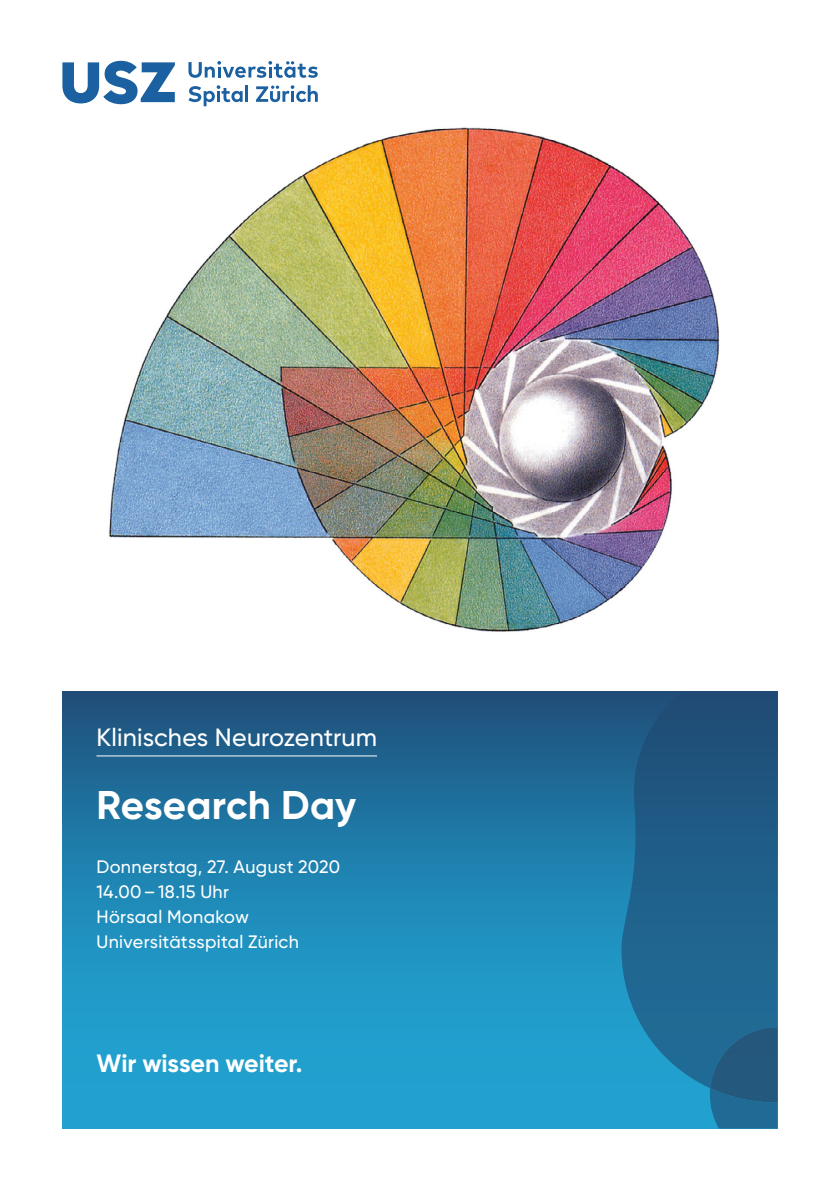
<style>
.page{position:relative;width:840px;height:1191px;background:#fff}
.page>*{position:absolute;margin:0;border:0;box-sizing:border-box;transform-origin:0 0}
.t1{font:700 40px "USZ Gilroy";letter-spacing:.005em;color:#fff}
.t2{font:500 25px "USZ Gilroy";letter-spacing:.005em;color:#fff}
.t3{font:700 25px "USZ Gilroy";letter-spacing:-.005em;color:#fff}
.t4{font:500 18px/25px "USZ Gilroy";letter-spacing:.02em;color:#fff}
</style>
<div class="page">
<img style="left:109px;top:67px;width:611px;height:565px">
<div style="left:62px;top:692px;width:715px;height:436px;background:linear-gradient(to bottom,#1f5985,#21b0df)"></div>
<svg style="left:621px;top:692px;width:156px;height:396px;fill:#1f618c"></svg>
<svg style="left:709px;top:1027px;width:68px;height:101px"></svg>
<svg style="left:62px;top:61px;width:113px;height:43px"></svg>
<svg style="left:188px;top:85px;width:54px;height:21px"></svg>
<svg style="left:256px;top:85px;width:61px;height:17px"></svg>
<hr style="left:245px;top:85px;width:3px;height:17px;background:#1b60a0">
<svg style="left:188px;top:61px;width:129px;height:17px"></svg>
<hr style="left:96px;top:755px;width:281px;height:1px;background:#fff">
<h2 class="t2" style="left:96px;top:722px;width:282px">Klinisches Neurozentrum</h2>
<h1 class="t1" style="left:96px;top:780px;width:261px">Research Day</h1>
<p class="t4" style="left:96px;top:854px;width:245px">Donnerstag, 27. August 2020<br>14.00–18.15 Uhr<br>Hörsaal Monakow<br>Universitätsspital Zürich</p>
<h2 class="t3" style="left:96px;top:1047px;width:207px">Wir wissen weiter.</h2>
</div>
